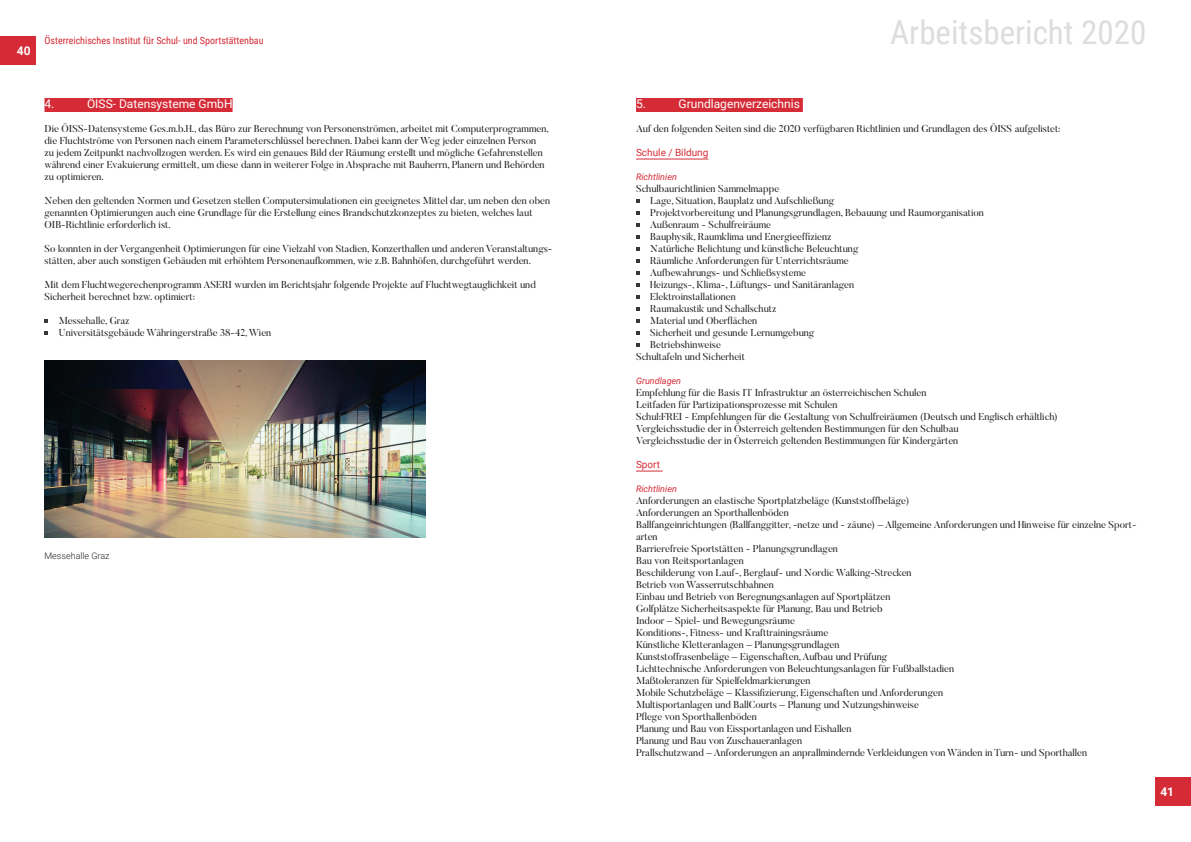
<style>
.page{position:relative;width:1191px;height:842px;background:#fff}
.page>*{position:absolute;margin:0;border:0;box-sizing:border-box;transform-origin:0 0}
.t1{font:33px "Roboto Condensed";color:#dcdddf}
.t2{font:12px "Roboto";color:#fff}
.t3{font:700 12px "Roboto";color:#fff}
.t4{font:10px/12px "Butler";color:#231f20}
.t5{font:10px "Roboto Condensed";color:#d52b36}
.t6{font:10px "Roboto";color:#d52b36}
.t7{font:italic 9px "Roboto";color:#d52b36}
.t8{font:300 9px "Roboto";color:#231f20}
</style>
<div class="page">
<div style="left:0;top:36px;width:36px;height:28px;background:#d52b36"></div>
<div style="left:1155px;top:778px;width:36px;height:28px;background:#d52b36"></div>
<div style="left:45px;top:98px;width:188px;height:14px;background:#d52b36"></div>
<img style="left:45px;top:360px;width:380px;height:178px">
<div style="left:636px;top:98px;width:167px;height:14px;background:#d52b36"></div>
<hr style="left:636px;top:159px;width:72px;height:1px;background:#d52b36">
<svg style="left:636px;top:471px;width:26px;height:1px"></svg>
<p class="t3" style="left:17px;top:42px;width:15px">40</p>
<p class="t5" style="left:45px;top:33px;width:221px">Österreichisches Institut für Schul- und Sportstättenbau</p>
<p class="t2" style="left:45px;top:95px;width:11px">4.</p>
<p class="t2" style="left:87px;top:95px;width:147px">ÖISS- Datensysteme GmbH</p>
<p class="t4" style="left:45px;top:122px;width:506px">Die ÖISS-Datensysteme Ges.m.b.H., das Büro zur Berechnung von Personenströmen, arbeitet mit Computerprogrammen, die Fluchtströme von Personen nach einem Parameterschlüssel berechnen. Dabei kann der Weg jeder einzelnen Person<br>zu jedem Zeitpunkt nachvollzogen werden. Es wird ein genaues Bild der Räumung erstellt und mögliche Gefahrenstellen während einer Evakuierung ermittelt, um diese dann in weiterer Folge in Absprache mit Bauherrn, Planern und Behörden zu optimieren.</p>
<p class="t4" style="left:45px;top:194px;width:507px">Neben den geltenden Normen und Gesetzen stellen Computersimulationen ein geeignetes Mittel dar, um neben den oben genannten Optimierungen auch eine Grundlage für die Erstellung eines Brandschutzkonzeptes zu bieten, welches laut<br>OIB-Richtlinie erforderlich ist.</p>
<p class="t4" style="left:45px;top:242px;width:509px">So konnten in der Vergangenheit Optimierungen für eine Vielzahl von Stadien, Konzerthallen und anderen Veranstaltungs&shy;stätten, aber auch sonstigen Gebäuden mit erhöhtem Personenaufkommen, wie z.B. Bahnhöfen, durchgeführt werden.</p>
<p class="t4" style="left:45px;top:278px;width:493px">Mit dem Fluchtwegerechenprogramm ASERI wurden im Berichtsjahr folgende Projekte auf Fluchtwegtauglichkeit und<br>Sicherheit berechnet bzw. optimiert:</p>
<p class="t4" style="left:59px;top:314px;width:72px">Messehalle, Graz</p>
<p class="t4" style="left:59px;top:326px;width:214px">Universitätsgebäude Währingerstraße 38-42, Wien</p>
<p class="t8" style="left:45px;top:549px;width:67px">Messehalle Graz</p>
<h1 class="t1" style="left:890px;top:9px;width:258px">Arbeitsbericht 2020</h1>
<p class="t2" style="left:636px;top:95px;width:11px">5.</p>
<p class="t2" style="left:678px;top:95px;width:123px">Grundlagenverzeichnis</p>
<p class="t4" style="left:636px;top:122px;width:426px">Auf den folgenden Seiten sind die 2020 verfügbaren Richtlinien und Grundlagen des ÖISS aufgelistet:</p>
<p class="t6" style="left:636px;top:145px;width:74px">Schule / Bildung</p>
<p class="t7" style="left:636px;top:170px;width:42px">Richtlinien</p>
<p class="t4" style="left:636px;top:182px;width:145px">Schulbaurichtlinien Sammelmappe</p>
<p class="t4" style="left:650px;top:194px;width:185px">Lage, Situation, Bauplatz und Aufschließung</p>
<p class="t4" style="left:650px;top:206px;width:335px">Projektvorbereitung und Planungsgrundlagen, Bebauung und Raumorganisation</p>
<p class="t4" style="left:650px;top:218px;width:122px">Außenraum - Schulfreiräume</p>
<p class="t4" style="left:650px;top:230px;width:183px">Bauphysik, Raumklima und Energieeffizienz</p>
<p class="t4" style="left:650px;top:242px;width:210px">Natürliche Belichtung und künstliche Beleuchtung</p>
<p class="t4" style="left:650px;top:254px;width:200px">Räumliche Anforderungen für Unterrichtsräume</p>
<p class="t4" style="left:650px;top:266px;width:157px">Aufbewahrungs- und Schließsysteme</p>
<p class="t4" style="left:650px;top:278px;width:205px">Heizungs-, Klima-, Lüftungs- und Sanitäranlagen</p>
<p class="t4" style="left:650px;top:290px;width:87px">Elektroinstallationen</p>
<p class="t4" style="left:650px;top:302px;width:128px">Raumakustik und Schallschutz</p>
<p class="t4" style="left:650px;top:314px;width:109px">Material und Oberflächen</p>
<p class="t4" style="left:650px;top:326px;width:166px">Sicherheit und gesunde Lernumgebung</p>
<p class="t4" style="left:650px;top:338px;width:72px">Betriebshinweise</p>
<p class="t4" style="left:636px;top:350px;width:110px">Schultafeln und Sicherheit</p>
<p class="t7" style="left:636px;top:374px;width:47px">Grundlagen</p>
<p class="t4" style="left:636px;top:386px;width:292px">Empfehlung für die Basis IT Infrastruktur an österreichischen Schulen</p>
<p class="t4" style="left:636px;top:398px;width:203px">Leitfaden für Partizipationsprozesse mit Schulen</p>
<p class="t4" style="left:636px;top:410px;width:423px">Schul:FREI - Empfehlungen für die Gestaltung von Schulfreiräumen (Deutsch und Englisch erhältlich)</p>
<p class="t4" style="left:636px;top:422px;width:324px">Vergleichsstudie der in Österreich geltenden Bestimmungen für den Schulbau</p>
<p class="t4" style="left:636px;top:434px;width:324px">Vergleichsstudie der in Österreich geltenden Bestimmungen für Kindergärten</p>
<p class="t6" style="left:636px;top:457px;width:26px">Sport</p>
<p class="t7" style="left:636px;top:482px;width:42px">Richtlinien</p>
<p class="t4" style="left:636px;top:494px;width:275px">Anforderungen an elastische Sportplatzbeläge (Kunststoffbeläge)</p>
<p class="t4" style="left:636px;top:506px;width:154px">Anforderungen an Sporthallenböden</p>
<p class="t4" style="left:636px;top:518px;width:502px">Ballfangeinrichtungen (Ballfanggitter, -netze und - zäune) – Allgemeine Anforderungen und Hinweise für einzelne Sport&shy;arten</p>
<p class="t4" style="left:636px;top:542px;width:203px">Barrierefreie Sportstätten - Planungsgrundlagen</p>
<p class="t4" style="left:636px;top:554px;width:109px">Bau von Reitsportanlagen</p>
<p class="t4" style="left:636px;top:566px;width:277px">Beschilderung von Lauf-, Berglauf- und Nordic Walking-Strecken</p>
<p class="t4" style="left:636px;top:578px;width:139px">Betrieb von Wasserrutschbahnen</p>
<p class="t4" style="left:636px;top:590px;width:256px">Einbau und Betrieb von Beregnungsanlagen auf Sportplätzen</p>
<p class="t4" style="left:636px;top:602px;width:248px">Golfplätze Sicherheitsaspekte für Planung, Bau und Betrieb</p>
<p class="t4" style="left:636px;top:614px;width:160px">Indoor – Spiel- und Bewegungsräume</p>
<p class="t4" style="left:636px;top:626px;width:194px">Konditions-, Fitness- und Krafttrainingsräume</p>
<p class="t4" style="left:636px;top:638px;width:205px">Künstliche Kletteranlagen – Planungsgrundlagen</p>
<p class="t4" style="left:636px;top:650px;width:253px">Kunststoffrasenbeläge – Eigenschaften, Aufbau und Prüfung</p>
<p class="t4" style="left:636px;top:662px;width:320px">Lichttechnische Anforderungen von Beleuchtungsanlagen für Fußballstadien</p>
<p class="t4" style="left:636px;top:674px;width:176px">Maßtoleranzen für Spielfeldmarkierungen</p>
<p class="t4" style="left:636px;top:686px;width:308px">Mobile Schutzbeläge – Klassifizierung, Eigenschaften und Anforderungen</p>
<p class="t4" style="left:636px;top:698px;width:284px">Multisportanlagen und BallCourts – Planung und Nutzungshinweise</p>
<p class="t4" style="left:636px;top:710px;width:122px">Pflege von Sporthallenböden</p>
<p class="t4" style="left:636px;top:722px;width:217px">Planung und Bau von Eissportanlagen und Eishallen</p>
<p class="t4" style="left:636px;top:734px;width:168px">Planung und Bau von Zuschaueranlagen</p>
<p class="t4" style="left:636px;top:746px;width:452px">Prallschutzwand – Anforderungen an anprallmindernde Verkleidungen von Wänden in Turn- und Sporthallen</p>
<p class="t3" style="left:1160px;top:784px;width:15px">41</p>
</div>
